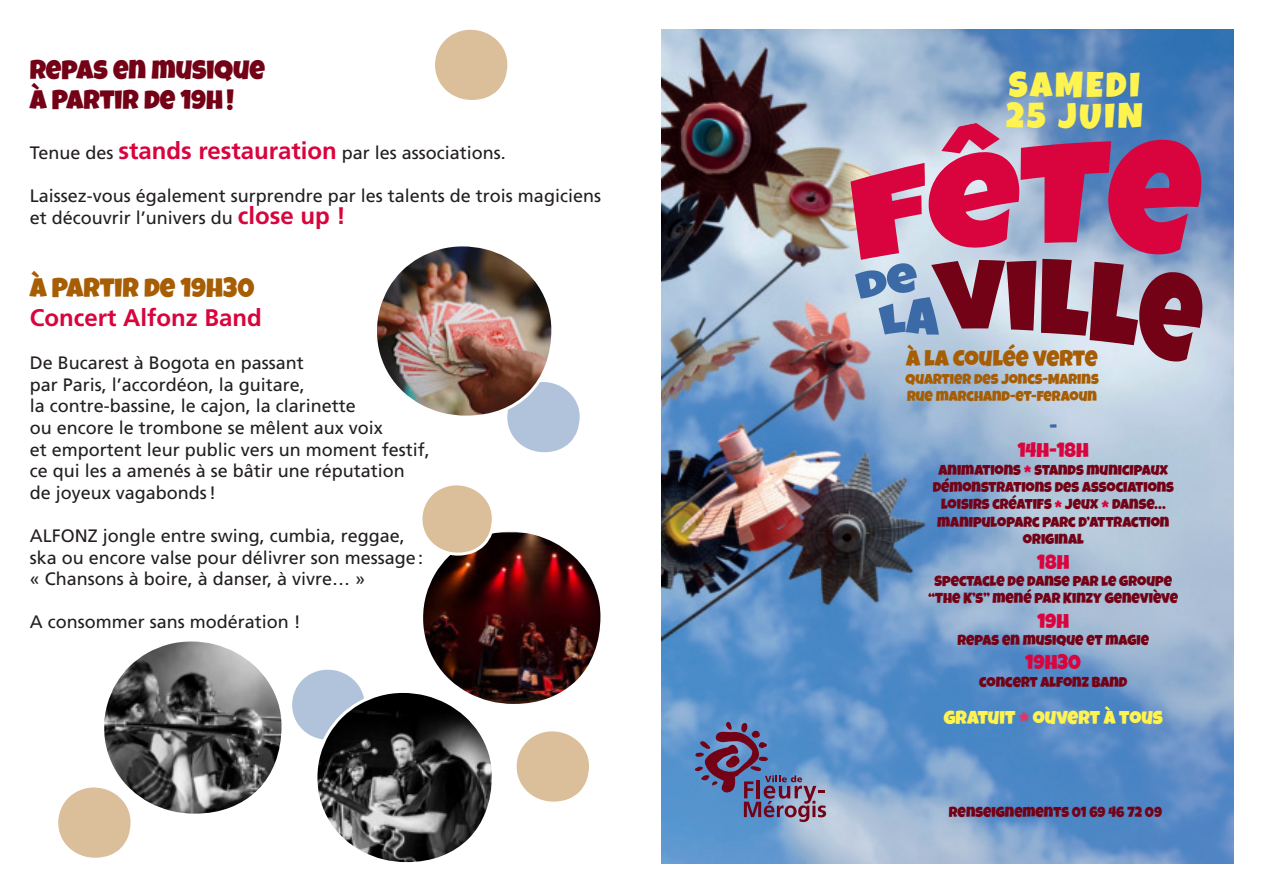
<style>
.page{position:relative;width:1263px;height:893px;background:#fff}
.page>*{position:absolute;margin:0;border:0;box-sizing:border-box;transform-origin:0 0}
.t1{font:35.55px/31.3px "Luckiest Guy";letter-spacing:.08em;color:#fff34f}
.t2{font:27px/30px "Luckiest Guy";color:#730217}
.t3{font:27px "Luckiest Guy";color:#a65d03}
.t4{font:700 24px "Frutiger";color:#d9043d}
.t5{font:22.5px "Luckiest Guy";color:#a65d03}
.t6{font:20.25px "Luckiest Guy";color:#d9043d}
.t7{font:20.25px "Luckiest Guy";color:#3c6aa6}
.t8{font:18.9px "Luckiest Guy";color:#fff34f}
.t9{font:18px/21.6px "Frutiger";color:#231f20}
.t10{font:14.55px/17.4px "Luckiest Guy";color:#730217;text-align:center}
.t11{font:14.55px/17.4px "Luckiest Guy";color:#a65d03}
.s1{font-weight:700;font-size:24px;color:#d9043d}
.s2{color:#d9043d}
.s3{color:#e13664}
</style>
<div class="page">
<img style="left:661px;top:30px;width:572px;height:833px">
<svg style="left:695px;top:722px;width:131px;height:100px;background:#6576a4"></svg>
<svg style="left:850px;top:123px;width:351px;height:137px;background:#bc5d88"></svg>
<svg style="left:855px;top:259px;width:347px;height:102px;background:#9b7a8f"></svg>
<svg style="left:435px;top:30px;width:72px;height:70px"></svg>
<svg style="left:58px;top:641px;width:223px;height:217px"></svg>
<img style="left:377px;top:246px;width:203px;height:206px">
<svg style="left:292px;top:485px;width:308px;height:378px"></svg>
<h2 class="t2" style="left:30px;top:53px;width:237px">REPAS EN MUSIQUE<br>À PARTIR DE 19H !</h2>
<p class="t9" style="left:30px;top:143px;width:478px">Tenue des <span class="s1">stands restauration</span> par les associations.</p>
<p class="t9" style="left:30px;top:187px;width:573px">Laissez-vous également surprendre par les talents de trois magiciens et découvrir l’univers du <span class="s1">close up !</span></p>
<h2 class="t3" style="left:30px;top:272px;width:226px">À PARTIR DE 19H30</h2>
<h3 class="t4" style="left:30px;top:308px;width:234px">Concert Alfonz Band</h3>
<p class="t9" style="left:30px;top:353px;width:402px">De Bucarest à Bogota en passant<br>par Paris, l’accordéon, la guitare,<br>la contre-bassine, le cajon, la clarinette<br>ou encore le trombone se mêlent aux voix<br>et emportent leur public vers un moment festif, ce qui les a amenés à se bâtir une réputation de joyeux vagabonds !</p>
<p class="t9" style="left:30px;top:526px;width:395px">ALFONZ jongle entre swing, cumbia, reggae, ska ou encore valse pour délivrer son message : « Chansons à boire, à danser, à vivre… »</p>
<p class="t9" style="left:30px;top:613px;width:273px">A consommer sans modération !</p>
<h1 class="t1" style="left:1006px;top:67px;width:138px">SAMEDI<br>25 JUIN</h1>
<p class="t5" style="left:906px;top:345px;width:193px">À LA COULÉE VERTE</p>
<p class="t11" style="left:905px;top:369px;width:195px">QUARTIER DES JONCS-MARINS<br>RUE MARCHAND-ET-FERAOUN</p>
<p class="t7" style="left:1049px;top:414px;width:9px">-</p>
<p class="t6" style="left:1018px;top:438px;width:73px">14H-18H</p>
<p class="t10" style="left:933px;top:460px;width:243px">ANIMATIONS <span class="s2">*</span> STANDS MUNICIPAUX<br>DÉMONSTRATIONS DES ASSOCIATIONS<br>LOISIRS CRÉATIFS <span class="s2">*</span> JEUX <span class="s2">*</span> DANSE…<br>MANIPULOPARC PARC D’ATTRACTION<br>ORIGINAL</p>
<p class="t6" style="left:1037px;top:550px;width:34px">18H</p>
<p class="t10" style="left:928px;top:571px;width:251px">SPECTACLE DE DANSE PAR LE GROUPE “THE K’S” MENÉ PAR KINZY GENEVIÈVE</p>
<p class="t6" style="left:1037px;top:609px;width:33px">19H</p>
<p class="t10" style="left:957px;top:630px;width:193px">REPAS EN MUSIQUE ET MAGIE</p>
<p class="t6" style="left:1026px;top:651px;width:57px">19H30</p>
<p class="t10" style="left:979px;top:672px;width:150px">CONCERT ALFONZ BAND</p>
<p class="t8" style="left:944px;top:706px;width:221px">GRATUIT <span class="s3">*</span> OUVERT À TOUS</p>
<p class="t10" style="left:949px;top:803px;width:215px">RENSEIGNEMENTS 01 69 46 72 09</p>
</div>
